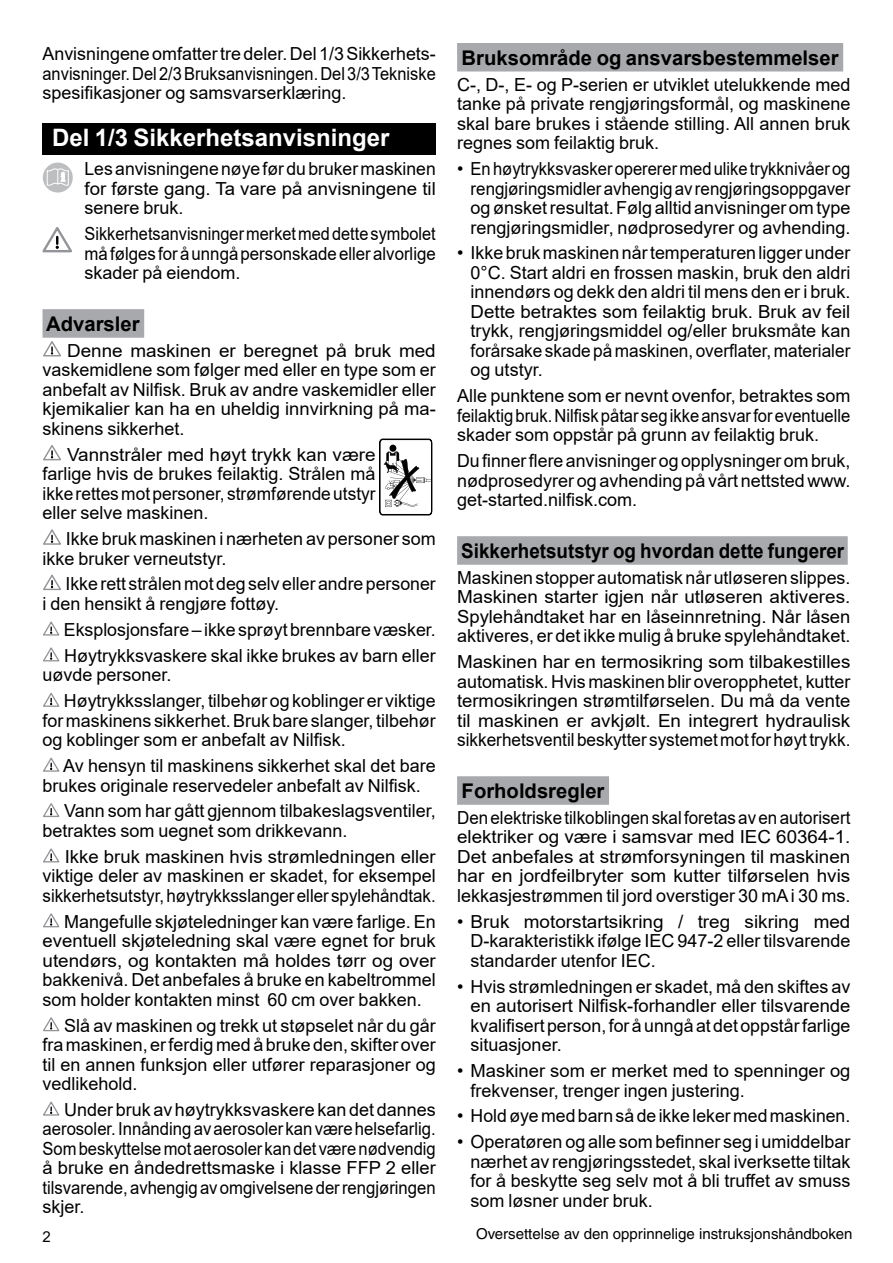
<style>
.page{position:relative;width:893px;height:1263px;background:#fff}
.page>*{position:absolute;margin:0;border:0;box-sizing:border-box;transform-origin:0 0}
.t1{font:700 24px "Arial";color:#fff}
.t2{font:700 20.25px "Arial";color:#000}
.t3{font:700 20.25px "Arial";color:#000;scale:.93 1}
.t4{font:18px/19.5px "Arial";color:#000;text-align:justify}
.t5{font:18px/19.5px "Arial";color:#000;text-align:justify;scale:1.05 1}
.t6{font:18px/19.5px "Arial";color:#000;text-align:justify;scale:1.04 1}
.t7{font:18px/19.5px "Arial";color:#000;text-align:justify;scale:.94 1}
.t8{font:18px/19.5px "Arial";color:#000;text-align:justify;scale:.91 1}
.t9{font:15px "Helvetica";color:#000}
.t10{font:15px "Arial";color:#000}
</style>
<div class="page">
<div style="left:43px;top:123px;width:393px;height:31px;background:#000"></div>
<div style="left:43px;top:309px;width:101px;height:29px;background:#a7a9ac"></div>
<svg style="left:43px;top:341px;width:18px;height:16px"></svg>
<svg style="left:43px;top:445px;width:18px;height:16px"></svg>
<svg style="left:43px;top:529px;width:18px;height:16px"></svg>
<svg style="left:43px;top:574px;width:18px;height:16px"></svg>
<svg style="left:43px;top:621px;width:17px;height:15px"></svg>
<svg style="left:43px;top:647px;width:17px;height:15px"></svg>
<svg style="left:43px;top:692px;width:17px;height:15px"></svg>
<svg style="left:43px;top:757px;width:17px;height:15px"></svg>
<svg style="left:43px;top:803px;width:17px;height:14px"></svg>
<svg style="left:43px;top:848px;width:17px;height:15px"></svg>
<svg style="left:43px;top:913px;width:17px;height:15px"></svg>
<svg style="left:43px;top:1017px;width:17px;height:14px"></svg>
<svg style="left:43px;top:1101px;width:17px;height:15px"></svg>
<div style="left:43px;top:163px;width:30px;height:30px;background:#bcbec0;border-radius:50%"></div>
<svg style="left:47px;top:167px;width:22px;height:19px"></svg>
<svg style="left:42px;top:227px;width:30px;height:26px"></svg>
<svg style="left:379px;top:439px;width:53px;height:76px"></svg>
<div style="left:457px;top:43px;width:386px;height:29px;background:#a7a9ac"></div>
<div style="left:457px;top:536px;width:391px;height:29px;background:#a7a9ac"></div>
<div style="left:457px;top:776px;width:152px;height:29px;background:#a7a9ac"></div>
<p class="t4" style="left:43px;top:44px;width:395px">Anvisningene omfatter tre deler. Del 1/3 Sikkerhets&shy;anvisninger. Del 2/3 Bruksanvisningen. Del 3/3 Tekniske spesifikasjoner og samsvarserklæring.</p>
<h1 class="t1" style="left:52px;top:121px;width:339px">Del 1/3 Sikkerhetsanvisninger</h1>
<p class="t4" style="left:85px;top:159px;width:353px">Les anvisningene nøye før du bruker maskinen for første gang. Ta vare på anvisningene til senere bruk.</p>
<p class="t8" style="left:85px;top:224px;width:387px">Sikkerhetsanvisninger merket med dette symbolet må følges for å unngå personskade eller alvorlige skader på eiendom.</p>
<p class="t2" style="left:46px;top:310px;width:95px">Advarsler</p>
<p class="t5" style="left:43px;top:341px;width:376px;text-indent:24px">Denne maskinen er beregnet på bruk med vaskemidlene som følger med eller en type som er anbefalt av Nilfisk. Bruk av andre vaskemidler eller kjemikalier kan ha en uheldig innvirkning på ma&shy;skinens sikkerhet.</p>
<p class="t5" style="left:43px;top:444px;width:319px;text-indent:24px">Vannstråler med høyt trykk kan være farlige hvis de brukes feilaktig. Strålen må ikke rettes mot personer, strømførende utstyr eller selve maskinen.</p>
<p class="t4" style="left:43px;top:529px;width:395px;text-indent:23px">Ikke bruk maskinen i nærheten av personer som ikke bruker verneutstyr.</p>
<p class="t4" style="left:43px;top:574px;width:395px;text-indent:23px">Ikke rett strålen mot deg selv eller andre personer i den hensikt å rengjøre fottøy.</p>
<p class="t4" style="left:64px;top:616px;width:373px;line-height:26px">Eksplosjonsfare – ikke sprøyt brennbare væsker.<br>Høytrykksvaskere skal ikke brukes av barn eller</p>
<p class="t4" style="left:64px;top:662px;width:373px;line-height:26px;text-indent:-21px">uøvde personer.<br>Høytrykksslanger, tilbehør og koblinger er viktige</p>
<p class="t4" style="left:43px;top:710px;width:395px">for maskinens sikkerhet. Bruk bare slanger, tilbehør og koblinger som er anbefalt av Nilfisk.</p>
<p class="t4" style="left:43px;top:756px;width:395px;text-indent:21px">Av hensyn til maskinens sikkerhet skal det bare brukes originale reservedeler anbefalt av Nilfisk.</p>
<p class="t4" style="left:43px;top:801px;width:395px;text-indent:22px">Vann som har gått gjennom tilbakeslagsventiler, betraktes som uegnet som drikkevann.</p>
<p class="t4" style="left:43px;top:846px;width:395px;text-indent:22px">Ikke bruk maskinen hvis strømledningen eller viktige deler av maskinen er skadet, for eksempel sikkerhetsutstyr, høytrykksslanger eller spylehåndtak.</p>
<p class="t4" style="left:43px;top:911px;width:395px;text-indent:22px">Mangefulle skjøteledninger kan være farlige. En eventuell skjøteledning skal være egnet for bruk utendørs, og kontakten må holdes tørr og over bakkenivå. Det anbefales å bruke en kabeltrommel som holder kontakten minst 60 cm over bakken.</p>
<p class="t4" style="left:43px;top:1015px;width:395px;text-indent:22px">Slå av maskinen og trekk ut støpselet når du går fra maskinen, er ferdig med å bruke den, skifter over til en annen funksjon eller utfører reparasjoner og vedlikehold.</p>
<p class="t4" style="left:43px;top:1100px;width:395px;text-indent:22px">Under bruk av høytrykksvaskere kan det dannes aerosoler. Innånding av aerosoler kan være helsefarlig.<br>Som beskyttelse mot aerosoler kan det være nødvendig å bruke en åndedrettsmaske i klasse FFP 2 eller tilsvarende, avhengig av omgivelsene der rengjøringen skjer.</p>
<p class="t2" style="left:462px;top:43px;width:379px">Bruksområde og ansvarsbestemmelser</p>
<p class="t4" style="left:457px;top:74px;width:395px">C-, D-, E- og P-serien er utviklet utelukkende med tanke på private rengjøringsformål, og maskinene skal bare brukes i stående stilling. All annen bruk regnes som feilaktig bruk.</p>
<p class="t4" style="left:471px;top:159px;width:381px;text-indent:-14px">• En høytrykksvasker opererer med ulike trykknivåer og rengjøringsmidler avhengig av rengjøringsoppgaver og ønsket resultat. Følg alltid anvisninger om type rengjøringsmidler, nødprosedyrer og avhending.</p>
<p class="t4" style="left:471px;top:243px;width:381px;text-indent:-14px">• Ikke bruk maskinen når temperaturen ligger under 0°C. Start aldri en frossen maskin, bruk den aldri innendørs og dekk den aldri til mens den er i bruk.<br>Dette betraktes som feilaktig bruk. Bruk av feil trykk, rengjøringsmiddel og/eller bruksmåte kan forårsake skade på maskinen, overflater, materialer og utstyr.</p>
<p class="t4" style="left:457px;top:386px;width:395px">Alle punktene som er nevnt ovenfor, betraktes som feilaktig bruk. Nilfisk påtar seg ikke ansvar for eventuelle skader som oppstår på grunn av feilaktig bruk.</p>
<p class="t4" style="left:457px;top:451px;width:395px">Du finner flere anvisninger og opplysninger om bruk, nødprosedyrer og avhending på vårt nettsted www. get-started.nilfisk.com.</p>
<p class="t3" style="left:461px;top:537px;width:413px">Sikkerhetsutstyr og hvordan dette fungerer</p>
<p class="t4" style="left:457px;top:568px;width:395px">Maskinen stopper automatisk når utløseren slippes.<br>Maskinen starter igjen når utløseren aktiveres.<br>Spylehåndtaket har en låseinnretning. Når låsen aktiveres, er det ikke mulig å bruke spylehåndtaket.</p>
<p class="t6" style="left:457px;top:652px;width:380px">Maskinen har en termosikring som tilbakestilles automatisk. Hvis maskinen blir overopphetet, kutter termosikringen strømtilførselen. Du må da vente til maskinen er avkjølt. En integrert hydraulisk sikkerhetsventil beskytter systemet mot for høyt trykk.</p>
<p class="t2" style="left:462px;top:777px;width:144px">Forholdsregler</p>
<p class="t7" style="left:457px;top:808px;width:420px">Den elektriske tilkoblingen skal foretas av en autorisert elektriker og være i samsvar med IEC 60364-1.<br>Det anbefales at strømforsyningen til maskinen har en jordfeilbryter som kutter tilførselen hvis lekkasjestrømmen til jord overstiger 30 mA i 30 ms.</p>
<p class="t4" style="left:471px;top:911px;width:381px;text-indent:-14px">• Bruk motorstartsikring / treg sikring med D-karakteristikk ifølge IEC 947-2 eller tilsvarende standarder utenfor IEC.</p>
<p class="t4" style="left:471px;top:976px;width:381px;text-indent:-14px">• Hvis strømledningen er skadet, må den skiftes av en autorisert Nilfisk-forhandler eller tilsvarende kvalifisert person, for å unngå at det oppstår farlige situasjoner.</p>
<p class="t4" style="left:471px;top:1061px;width:381px;text-indent:-14px">• Maskiner som er merket med to spenninger og frekvenser, trenger ingen justering.</p>
<p class="t4" style="left:457px;top:1106px;width:395px">• Hold øye med barn så de ikke leker med maskinen.</p>
<p class="t4" style="left:471px;top:1132px;width:381px;text-indent:-14px">• Operatøren og alle som befinner seg i umiddelbar nærhet av rengjøringsstedet, skal iverksette tiltak for å beskytte seg selv mot å bli truffet av smuss som løsner under bruk.</p>
<p class="t10" style="left:43px;top:1226px;width:10px">2</p>
<p class="t9" style="left:476px;top:1225px;width:378px">Oversettelse av den opprinnelige instruksjonshåndboken</p>
</div>
